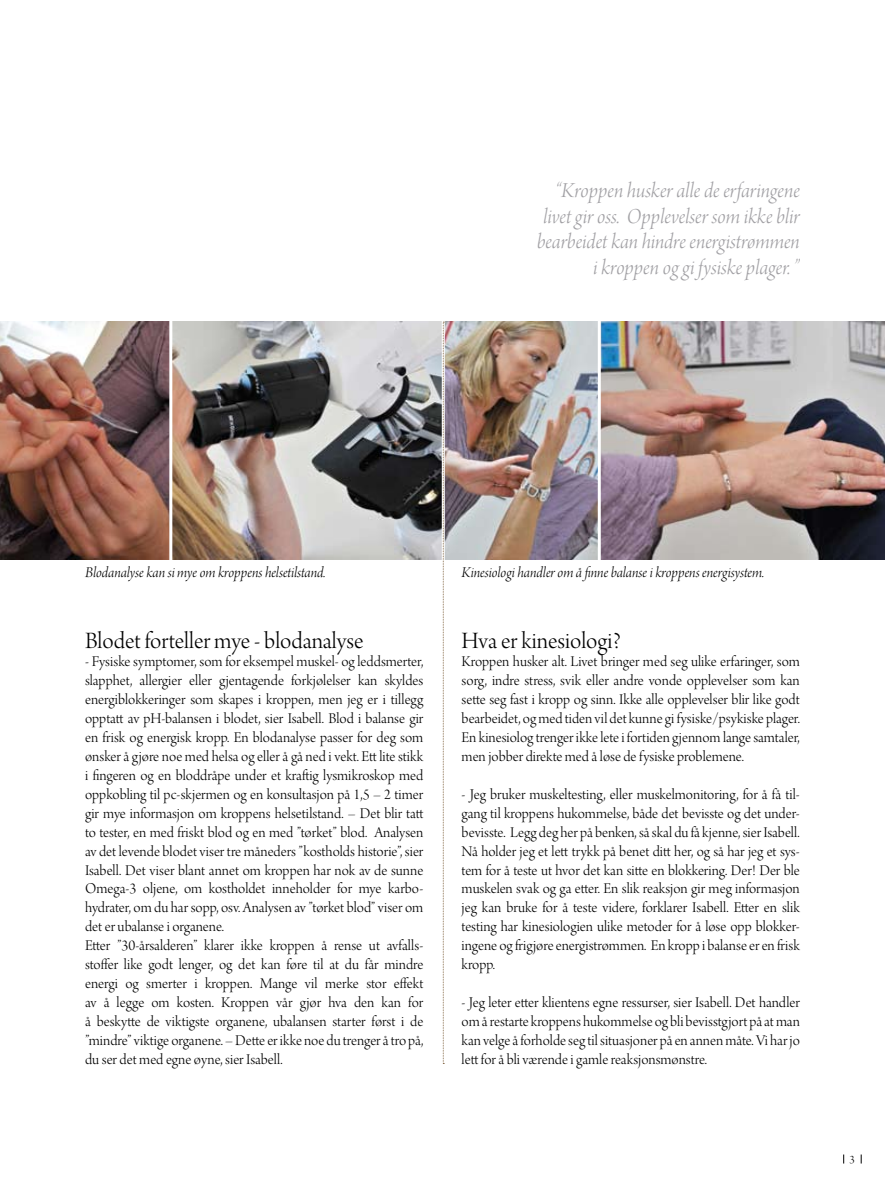
<style>
.page{position:relative;width:885px;height:1183px;background:#fff}
.page>*{position:absolute;margin:0;border:0;box-sizing:border-box;transform-origin:0 0}
.t1{font:24.75px "Arno Pro Light Display";color:#000}
.t2{font:22.5px/25.5px "Arno Pro Light Italic Display";color:#a1a0a4;text-align:right}
.t3{font:15.75px/18.9px "Arno Pro Light Display";color:#000;text-align:justify}
.t4{font:15.75px "Arno Pro Light Italic Display";letter-spacing:-.005em;color:#000}
.t5{font:12px "Arno Pro Light Display";color:#000}
</style>
<div class="page">
<img style="left:0;top:321px;width:884px;height:238px">
<hr style="left:169px;top:318px;width:3px;height:245px;background:#fff">
<hr style="left:441px;top:318px;width:3px;height:245px;background:#fff">
<hr style="left:597px;top:318px;width:3px;height:245px;background:#fff">
<svg style="left:443px;top:322px;width:1px;height:741px"></svg>
<h2 class="t2" style="left:536px;top:179px;width:265px">“Kroppen husker alle de erfaringene livet gir oss. Opplevelser som ikke blir bearbeidet kan hindre energistrømmen i kroppen og gi fysiske plager. ”</h2>
<p class="t4" style="left:85px;top:563px;width:242px">Blodanalyse kan si mye om kroppens helsetilstand.</p>
<p class="t4" style="left:461px;top:563px;width:304px">Kinesiologi handler om å finne balanse i kroppens energisystem.</p>
<h1 class="t1" style="left:85px;top:626px;width:280px">Blodet forteller mye - blodanalyse</h1>
<p class="t3" style="left:85px;top:653px;width:340px;text-align:left">- Fysiske symptomer, som for eksempel muskel- og leddsmerter, slapphet, allergier eller gjentagende forkjølelser kan skyldes energiblokkeringer som skapes i kroppen, men jeg er i tillegg opptatt av pH-balansen i blodet, sier Isabell. Blod i balanse gir en frisk og energisk kropp. En blodanalyse passer for deg som ønsker å gjøre noe med helsa og eller å gå ned i vekt. Ett lite stikk i fingeren og en bloddråpe under et kraftig lysmikroskop med oppkobling til pc-skjermen og en konsultasjon på 1,5 – 2 timer gir mye informasjon om kroppens helsetilstand. – Det blir tatt to tester, en med friskt blod og en med ”tørket” blod. Analysen av det levende blodet viser tre måneders ”kostholds historie”, sier Isabell. Det viser blant annet om kroppen har nok av de sunne Omega-3 oljene, om kostholdet inneholder for mye karbo&shy;hydrater, om du har sopp, osv. Analysen av ”tørket blod” viser om det er ubalanse i organene.<br>Etter ”30-årsalderen” klarer ikke kroppen å rense ut avfalls&shy;stoffer like godt lenger, og det kan føre til at du får mindre energi og smerter i kroppen. Mange vil merke stor effekt av å legge om kosten. Kroppen vår gjør hva den kan for å beskytte de viktigste organene, ubalansen starter først i de ”mindre” viktige organene. – Dette er ikke noe du trenger å tro på, du ser det med egne øyne, sier Isabell.</p>
<h1 class="t1" style="left:461px;top:626px;width:161px">Hva er kinesiologi?</h1>
<p class="t3" style="left:461px;top:653px;width:340px">Kroppen husker alt. Livet bringer med seg ulike erfaringer, som sorg, indre stress, svik eller andre vonde opplevelser som kan sette seg fast i kropp og sinn. Ikke alle opplevelser blir like godt bearbeidet, og med tiden vil det kunne gi fysiske/psykiske plager.<br>En kinesiolog trenger ikke lete i fortiden gjennom lange samtaler, men jobber direkte med å løse de fysiske problemene.</p>
<p class="t3" style="left:461px;top:785px;width:340px">- Jeg bruker muskeltesting, eller muskelmonitoring, for å få til&shy;gang til kroppens hukommelse, både det bevisste og det under&shy;bevisste. Legg deg her på benken, så skal du få kjenne, sier Isabell.<br>Nå holder jeg et lett trykk på benet ditt her, og så har jeg et sys&shy;tem for å teste ut hvor det kan sitte en blokkering. Der! Der ble muskelen svak og ga etter. En slik reaksjon gir meg informasjon jeg kan bruke for å teste videre, forklarer Isabell. Etter en slik testing har kinesiologien ulike metoder for å løse opp blokker&shy;ingene og frigjøre energistrømmen. En kropp i balanse er en frisk kropp.</p>
<p class="t3" style="left:461px;top:993px;width:340px">- Jeg leter etter klientens egne ressurser, sier Isabell. Det handler om å restarte kroppens hukommelse og bli bevisstgjort på at man kan velge å forholde seg til situasjoner på en annen måte. Vi har jo lett for å bli værende i gamle reaksjonsmønstre.</p>
<p class="t5" style="left:849px;top:1152px;width:7px">3</p>
</div>
